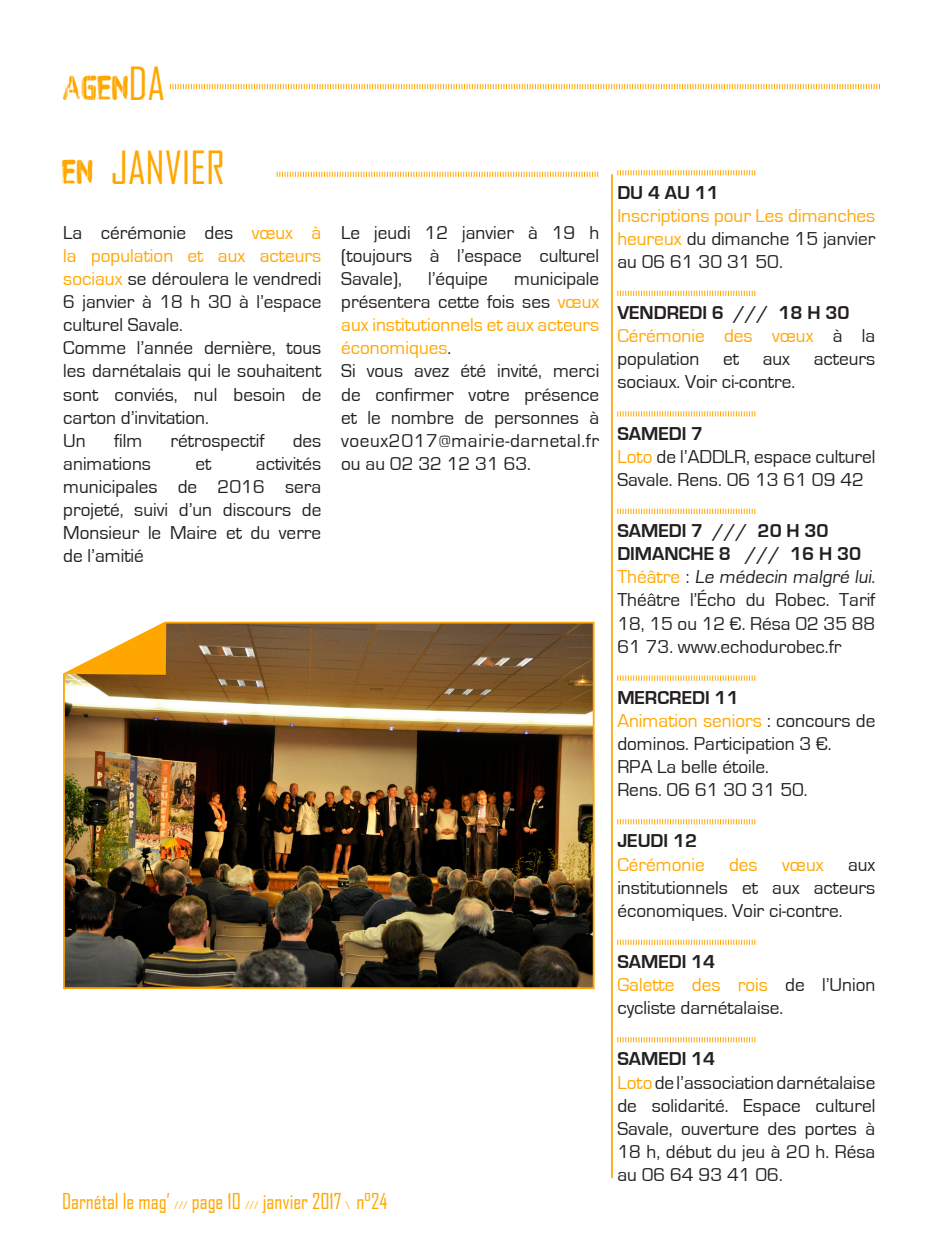
<style>
.page{position:relative;width:943px;height:1241px;background:#fff}
.page>*{position:absolute;margin:0;border:0;box-sizing:border-box;transform-origin:0 0}
.t1{font:43.75px "Agency FB";color:#ffa700}
.t2{font:35px "BA Wet Paint";color:#ffa700}
.t3{font:21px "Agency FB";color:#ffa700}
.t4{font:19.25px/23.1px "Eurostile";color:#231f20;text-align:justify}
.t5{font:19.25px/23.1px "Eurostile";color:#ffa700;text-align:justify}
.t6{font:700 19.25px "Eurostile";color:#231f20}
.s1{font-family:"Agency FB";font-size:43.75px}
.s2{font-family:"BA Wet Paint";font-size:35px}
.s3{color:#ffa700}
.s4{color:#231f20}
.s5{font-size:10.5px}
</style>
<div class="page">
<svg style="left:169px;top:83px;width:711px;height:7px"></svg>
<svg style="left:277px;top:172px;width:321px;height:5px"></svg>
<hr style="left:611px;top:174px;width:2px;height:1003px;background:#ffa700">
<svg style="left:617px;top:170px;width:138px;height:5px"></svg>
<svg style="left:617px;top:291px;width:138px;height:5px"></svg>
<svg style="left:617px;top:411px;width:138px;height:5px"></svg>
<svg style="left:617px;top:508px;width:138px;height:6px"></svg>
<svg style="left:617px;top:675px;width:138px;height:5px"></svg>
<svg style="left:617px;top:819px;width:138px;height:5px"></svg>
<svg style="left:617px;top:939px;width:138px;height:5px"></svg>
<svg style="left:617px;top:1037px;width:138px;height:5px"></svg>
<img style="left:63px;top:621px;width:532px;height:368px">
<svg style="left:64px;top:622px;width:102px;height:52px"></svg>
<p class="t2" style="left:63px;top:67px;width:104px">AGEN<span class="s1">DA</span></p>
<p class="t1" style="left:62px;top:140px;width:164px"><span class="s2">EN</span> JANVIER</p>
<p class="t4" style="left:63px;top:221px;width:259px">La cérémonie des <span class="s3">vœux à la population et aux acteurs sociaux</span> se déroulera le vendredi 6 janvier à 18 h 30 à l’espace culturel Savale.</p>
<p class="t4" style="left:63px;top:337px;width:259px">Comme l’année dernière, tous les darnétalais qui le souhaitent sont conviés, nul besoin de carton d’invitation.</p>
<p class="t4" style="left:63px;top:429px;width:24px">Un</p>
<p class="t4" style="left:114px;top:429px;width:30px">film</p>
<p class="t4" style="left:170px;top:429px;width:95px">rétrospectif</p>
<p class="t4" style="left:293px;top:429px;width:30px">des</p>
<p class="t4" style="left:63px;top:452px;width:89px">animations</p>
<p class="t4" style="left:195px;top:452px;width:17px">et</p>
<p class="t4" style="left:63px;top:452px;width:259px;text-indent:192px">activités municipales de 2016 sera projeté, suivi d’un discours de Monsieur le Maire et du verre de l’amitié</p>
<p class="t4" style="left:341px;top:221px;width:259px">Le jeudi 12 janvier à 19 h (toujours à l’espace culturel Savale),</p>
<p class="t5" style="left:341px;top:267px;width:259px;text-indent:173px"><span class="s4">municipale présentera cette fois ses</span> vœux aux institutionnels et aux acteurs économiques<span class="s4">.</span></p>
<p class="t4" style="left:341px;top:360px;width:259px">Si vous avez été invité, merci de confirmer votre présence et le nombre de personnes à voeux2017@mairie-darnetal.fr ou au 02 32 12 31 63.</p>
<p class="t4" style="left:428px;top:267px;width:61px">l’équipe</p>
<p class="t3" style="left:62px;top:1187px;width:327px">Darnétal le mag’ <span class="s5">///</span> page 10 <span class="s5">///</span> janvier 2017 <span class="s5">\</span> n°24</p>
<p class="t6" style="left:617px;top:182px;width:103px">DU 4 AU 11</p>
<p class="t5" style="left:617px;top:204px;width:259px">Inscriptions pour Les dimanches heureux <span class="s4">du dimanche 15 janvier au 06 61 30 31 50.</span></p>
<p class="t6" style="left:617px;top:302px;width:234px">VENDREDI 6 /// 18 H 30</p>
<p class="t4" style="left:617px;top:324px;width:259px"><span class="s3">Cérémonie des vœux</span> à la population et aux acteurs sociaux. Voir ci-contre.</p>
<p class="t6" style="left:617px;top:423px;width:87px">SAMEDI 7</p>
<p class="t4" style="left:617px;top:445px;width:259px"><span class="s3">Loto</span> de l’ADDLR, espace culturel<br>Savale. Rens. 06 13 61 09 42</p>
<p class="t6" style="left:617px;top:520px;width:213px">SAMEDI 7 /// 20 H 30</p>
<p class="t6" style="left:617px;top:543px;width:245px">DIMANCHE 8 /// 16 H 30</p>
<p class="t4" style="left:617px;top:565px;width:259px"><span class="s3">Th é âtre</span> : Le médecin malgré lui.<br>Théâtre l’Écho du Robec. Tarif 18, 15 ou 12 €. Résa 02 35 88<br>61 73. www.echodurobec.fr</p>
<p class="t6" style="left:617px;top:687px;width:123px">MERCREDI 11</p>
<p class="t4" style="left:617px;top:709px;width:259px"><span class="s3">Animation seniors</span> : concours de dominos. Participation 3 €.</p>
<p class="t4" style="left:617px;top:755px;width:153px">RPA La belle étoile.</p>
<p class="t4" style="left:617px;top:778px;width:192px">Rens. 06 61 30 31 50.</p>
<p class="t6" style="left:617px;top:830px;width:81px">JEUDI 12</p>
<p class="t5" style="left:617px;top:853px;width:89px">Cérémonie</p>
<p class="t5" style="left:729px;top:853px;width:30px">des</p>
<p class="t5" style="left:782px;top:853px;width:43px">vœux</p>
<p class="t4" style="left:617px;top:853px;width:259px;text-indent:231px">aux institutionnels et aux acteurs économiques. Voir ci-contre.</p>
<p class="t6" style="left:617px;top:951px;width:100px">SAMEDI 14</p>
<p class="t4" style="left:617px;top:973px;width:259px"><span class="s3">Galette des rois</span> de l’Union cycliste darnétalaise.</p>
<p class="t6" style="left:617px;top:1048px;width:100px">SAMEDI 14</p>
<p class="t4" style="left:617px;top:1070px;width:259px"><span class="s3">Loto</span> de l’association darnétalaise de solidarité. Espace culturel Savale, ouverture des portes à 18 h, début du jeu à 20 h. Résa au 06 64 93 41 06.</p>
</div>
